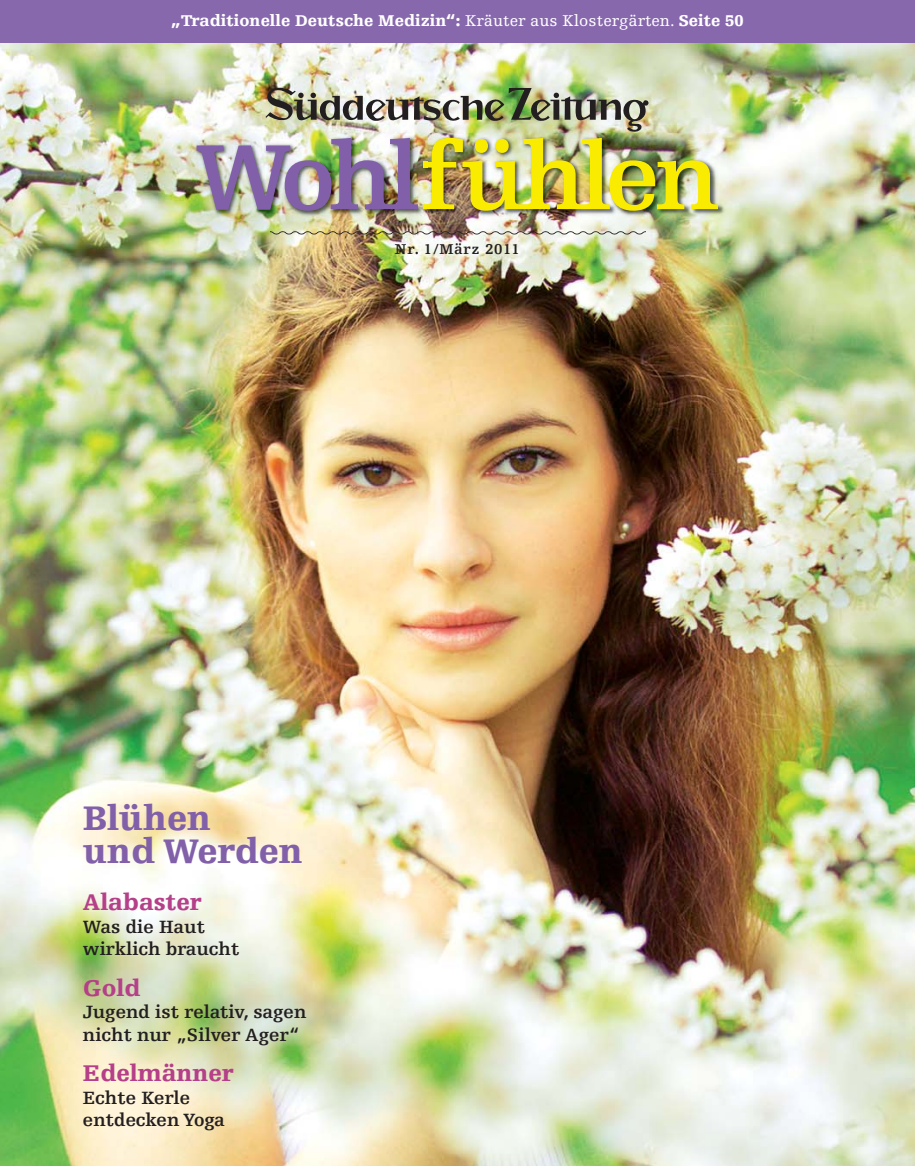
<style>
.page{position:relative;width:915px;height:1166px;background:#fff}
.page>*{position:absolute;margin:0;border:0;box-sizing:border-box;transform-origin:0 0}
.t1{font:900 36px/33px "Egyptienne FLT Std";color:#8160a9}
.t2{font:900 24px "Egyptienne FLT Std";color:#b53f88}
.t3{font:700 18.75px/22.5px "Egyptienne FLT Std";color:#231f20}
.t4{font:900 16.5px "Egyptienne FLT Std";letter-spacing:.005em;color:#fff}
.t5{font:700 15px "Egyptienne FLT Std";letter-spacing:.05em;color:#231f20}
.s1{font-weight:400}
</style>
<div class="page">
<img style="left:0;top:43px;width:914px;height:1122px">
<img style="left:265px;top:86px;width:383px;height:46px">
<div style="left:0;top:0;width:914px;height:43px;background:#8768ad"></div>
<img style="left:270px;top:225px;width:374px;height:15px">
<img style="left:427px;top:133px;width:300px;height:87px">
<img style="left:191px;top:133px;width:236px;height:87px">
<img style="left:196px;top:138px;width:521px;height:73px">
<p class="t4" style="left:171px;top:11px;width:573px">„Traditionelle Deutsche Medizin“: <span class="s1">Kräuter aus Klostergärten.</span> Seite 50</p>
<p class="t5" style="left:395px;top:243px;width:126px">Nr. 1/März 2011</p>
<h1 class="t1" style="left:83px;top:801px;width:221px">Blühen<br>und Werden</h1>
<p class="t2" style="left:83px;top:887px;width:120px">Alabaster</p>
<p class="t3" style="left:83px;top:916px;width:158px">Was die Haut wirklich braucht</p>
<p class="t2" style="left:83px;top:972px;width:59px">Gold</p>
<p class="t3" style="left:83px;top:1002px;width:225px">Jugend ist relativ, sagen nicht nur „Silver Ager“</p>
<p class="t2" style="left:83px;top:1058px;width:152px">Edelmänner</p>
<p class="t3" style="left:83px;top:1087px;width:143px">Echte Kerle entdecken Yoga</p>
</div>
